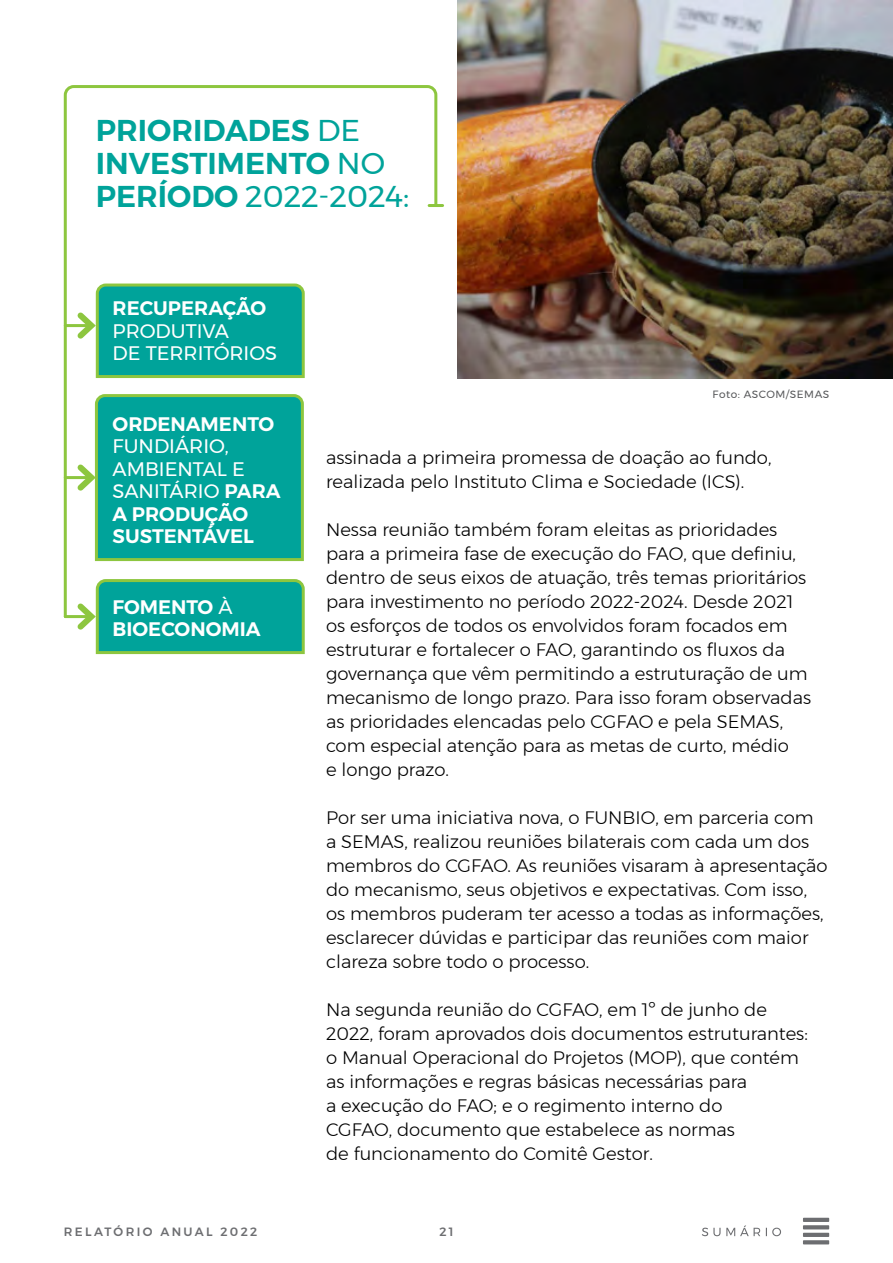
<style>
.page{position:relative;width:893px;height:1263px;background:#fff}
.page>*{position:absolute;margin:0;border:0;box-sizing:border-box;transform-origin:0 0}
.t1{font:600 30px/33px "Montserrat";color:#00a39a}
.t2{font:19.5px/22.5px "Montserrat";color:#fff}
.t3{font:600 19.5px/22.5px "Montserrat";color:#fff}
.t4{font:300 18px/24px "Montserrat";color:#000}
.t5{font:500 12px "Montserrat";letter-spacing:.2em;color:#6d6e71}
.t6{font:10.5px "Montserrat";letter-spacing:.05em;color:#58595b}
.s1{font-weight:400}
.s2{font-weight:600}
</style>
<div class="page">
<img style="left:457px;top:0;width:436px;height:378px">
<svg style="left:63px;top:85px;width:375px;height:534px"></svg>
<hr style="left:429px;top:204px;width:14px;height:3px;background:#8dc63f">
<hr style="left:65px;top:324px;width:26px;height:3px;background:#8dc63f">
<svg style="left:72px;top:282px;width:234px;height:98px;background:#2db29f"></svg>
<hr style="left:65px;top:476px;width:26px;height:3px;background:#8dc63f">
<svg style="left:72px;top:393px;width:233px;height:170px;background:#25af9f"></svg>
<hr style="left:65px;top:615px;width:26px;height:3px;background:#8dc63f">
<svg style="left:72px;top:578px;width:234px;height:77px;background:#2db19b"></svg>
<svg style="left:803px;top:1218px;width:26px;height:26px"></svg>
<svg style="left:702px;top:1225px;width:79px;height:11px"></svg>
<h1 class="t1" style="left:96px;top:114px;width:315px">PRIORIDADES <span class="s1">DE<br></span>INVESTIMENTO <span class="s1">NO<br></span>PERÍODO <span class="s1">2022-2024:</span></h1>
<p class="t3" style="left:113px;top:297px;width:155px">RECUPERAÇÃO</p>
<p class="t2" style="left:113px;top:319px;width:166px">PRODUTIVA<br>DE TERRITÓRIOS</p>
<p class="t3" style="left:113px;top:412px;width:163px">ORDENAMENTO</p>
<p class="t2" style="left:113px;top:435px;width:169px">FUNDIÁRIO,<br>AMBIENTAL E<br>SANITÁRIO <span class="s2">PARA<br>A PRODUÇÃO<br>SUSTENTÁVEL</span></p>
<p class="t3" style="left:113px;top:595px;width:150px">FOMENTO <span class="s1">À<br></span>BIOECONOMIA</p>
<p class="t6" style="left:713px;top:386px;width:118px">Foto: ASCOM/SEMAS</p>
<p class="t4" style="left:326px;top:445px;width:447px">assinada a primeira promessa de doação ao fundo, realizada pelo Instituto Clima e Sociedade (ICS).</p>
<p class="t4" style="left:326px;top:517px;width:487px">Nessa reunião também foram eleitas as prioridades para a primeira fase de execução do FAO, que definiu, dentro de seus eixos de atuação, três temas prioritários para investimento no período 2022-2024. Desde 2021 os esforços de todos os envolvidos foram focados em estruturar e fortalecer o FAO, garantindo os fluxos da governança que vêm permitindo a estruturação de um mecanismo de longo prazo. Para isso foram observadas as prioridades elencadas pelo CGFAO e pela SEMAS, com especial atenção para as metas de curto, médio<br>e longo prazo.</p>
<p class="t4" style="left:326px;top:805px;width:503px">Por ser uma iniciativa nova, o FUNBIO, em parceria com a SEMAS, realizou reuniões bilaterais com cada um dos membros do CGFAO. As reuniões visaram à apresentação do mecanismo, seus objetivos e expectativas. Com isso, os membros puderam ter acesso a todas as informações, esclarecer dúvidas e participar das reuniões com maior clareza sobre todo o processo.</p>
<p class="t4" style="left:326px;top:997px;width:483px">Na segunda reunião do CGFAO, em 1º de junho de 2022, foram aprovados dois documentos estruturantes: o Manual Operacional do Projetos (MOP), que contém as informações e regras básicas necessárias para<br>a execução do FAO; e o regimento interno do<br>CGFAO, documento que estabelece as normas<br>de funcionamento do Comitê Gestor.</p>
<p class="t5" style="left:64px;top:1222px;width:195px">RELATÓRIO ANUAL 2022</p>
<p class="t5" style="left:439px;top:1222px;width:16px">21</p>
</div>
